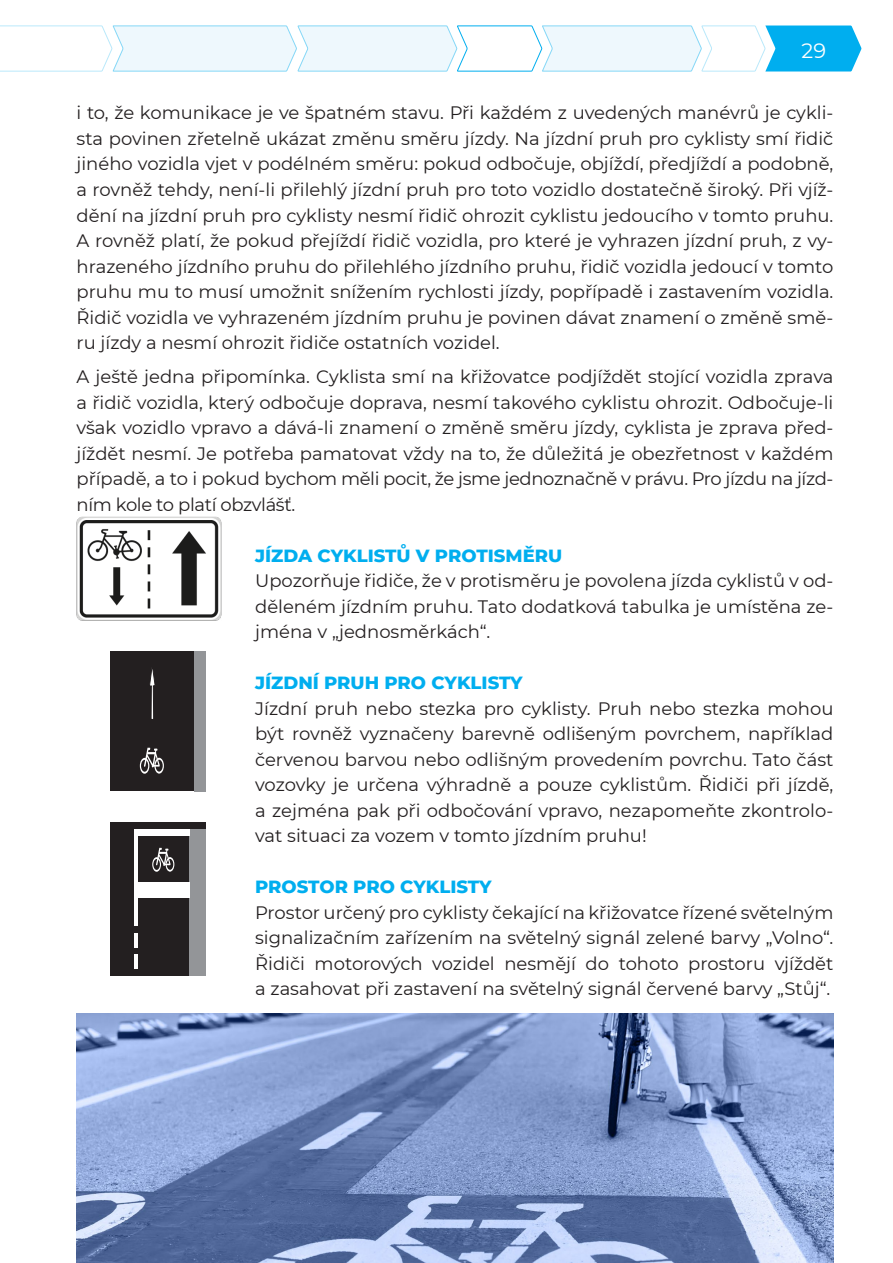
<style>
.page{position:relative;width:893px;height:1263px;background:#fff}
.page>*{position:absolute;margin:0;border:0;box-sizing:border-box;transform-origin:0 0}
.t1{font:20.85px "Montserrat";color:#fff}
.t2{font:18px/25.5px "Montserrat";color:#231f20;text-align:justify}
.t3{font:800 18px "Montserrat";color:#00aeef}
</style>
<div class="page">
<svg style="left:0;top:25px;width:861px;height:47px"></svg>
<img style="left:76px;top:516px;width:146px;height:105px">
<div style="left:110px;top:651px;width:96px;height:140px;background:#231f20"></div>
<div style="left:194px;top:651px;width:12px;height:140px;background:#939598"></div>
<svg style="left:154px;top:758px;width:10px;height:16px"></svg>
<div style="left:156px;top:760px;width:7px;height:12px;background:#231f20;border-radius:50%"></div>
<svg style="left:140px;top:758px;width:9px;height:16px"></svg>
<div style="left:141px;top:760px;width:7px;height:12px;background:#231f20;border-radius:50%"></div>
<svg style="left:144px;top:748px;width:16px;height:20px"></svg>
<svg style="left:149px;top:668px;width:6px;height:51px"></svg>
<div style="left:110px;top:822px;width:95px;height:153px;background:#231f20"></div>
<hr style="left:135px;top:933px;width:3px;height:14px;background:#fff">
<hr style="left:135px;top:954px;width:3px;height:15px;background:#fff">
<hr style="left:135px;top:829px;width:3px;height:97px;background:#fff">
<div style="left:189px;top:829px;width:17px;height:146px;background:#939598"></div>
<div style="left:136px;top:883px;width:53px;height:15px;background:#fff"></div>
<svg style="left:152px;top:857px;width:9px;height:15px"></svg>
<div style="left:153px;top:859px;width:7px;height:11px;background:#231f20;border-radius:50%"></div>
<svg style="left:166px;top:857px;width:8px;height:15px"></svg>
<div style="left:167px;top:859px;width:6px;height:11px;background:#231f20;border-radius:50%"></div>
<svg style="left:156px;top:848px;width:15px;height:18px"></svg>
<div style="left:137px;top:829px;width:52px;height:7px;background:#fff"></div>
<img style="left:77px;top:1013px;width:756px;height:250px">
<p class="t1" style="left:801px;top:37px;width:26px">29</p>
<p class="t2" style="left:77px;top:100px;width:758px">i to, že komunikace je ve špatném stavu. Při každém z uvedených manévrů je cykli&shy;sta povinen zřetelně ukázat změnu směru jízdy. Na jízdní pruh pro cyklisty smí řidič jiného vozidla vjet v podélném směru: pokud odbočuje, objíždí, předjíždí a podobně, a rovněž tehdy, není-li přilehlý jízdní pruh pro toto vozidlo dostatečně široký. Při vjíž&shy;dění na jízdní pruh pro cyklisty nesmí řidič ohrozit cyklistu jedoucího v tomto pruhu.<br>A rovněž platí, že pokud přejíždí řidič vozidla, pro které je vyhrazen jízdní pruh, z vy&shy;hrazeného jízdního pruhu do přilehlého jízdního pruhu, řidič vozidla jedoucí v tomto pruhu mu to musí umožnit snížením rychlosti jízdy, popřípadě i zastavením vozidla.<br>Řidič vozidla ve vyhrazeném jízdním pruhu je povinen dávat znamení o změně smě&shy;ru jízdy a nesmí ohrozit řidiče ostatních vozidel.</p>
<p class="t2" style="left:77px;top:363px;width:758px">A ještě jedna připomínka. Cyklista smí na křižovatce podjíždět stojící vozidla zprava a řidič vozidla, který odbočuje doprava, nesmí takového cyklistu ohrozit. Odbočuje-li však vozidlo vpravo a dává-li znamení o změně směru jízdy, cyklista je zprava před&shy;jíždět nesmí. Je potřeba pamatovat vždy na to, že důležitá je obezřetnost v každém případě, a to i pokud bychom měli pocit, že jsme jednoznačně v právu. Pro jízdu na jízd&shy;ním kole to platí obzvlášť.</p>
<p class="t3" style="left:255px;top:542px;width:309px">JÍZDA CYKLISTŮ V PROTISMĚRU</p>
<p class="t2" style="left:255px;top:567px;width:580px">Upozorňuje řidiče, že v protisměru je povolena jízda cyklistů v od&shy;děleném jízdním pruhu. Tato dodatková tabulka je umístěna ze&shy;jména v „jednosměrkách“.</p>
<p class="t3" style="left:255px;top:669px;width:269px">JÍZDNÍ PRUH PRO CYKLISTY</p>
<p class="t2" style="left:255px;top:695px;width:580px">Jízdní pruh nebo stezka pro cyklisty. Pruh nebo stezka mohou být rovněž vyznačeny barevně odlišeným povrchem, například červenou barvou nebo odlišným provedením povrchu. Tato část vozovky je určena výhradně a pouze cyklistům. Řidiči při jízdě, a zejména pak při odbočování vpravo, nezapomeňte zkontrolo&shy;vat situaci za vozem v tomto jízdním pruhu!</p>
<p class="t3" style="left:255px;top:873px;width:238px">PROSTOR PRO CYKLISTY</p>
<p class="t2" style="left:255px;top:899px;width:580px">Prostor určený pro cyklisty čekající na křižovatce řízené světelným signalizačním zařízením na světelný signál zelené barvy „Volno“.<br>Řidiči motorových vozidel nesmějí do tohoto prostoru vjíždět a zasahovat při zastavení na světelný signál červené barvy „Stůj“.</p>
</div>
